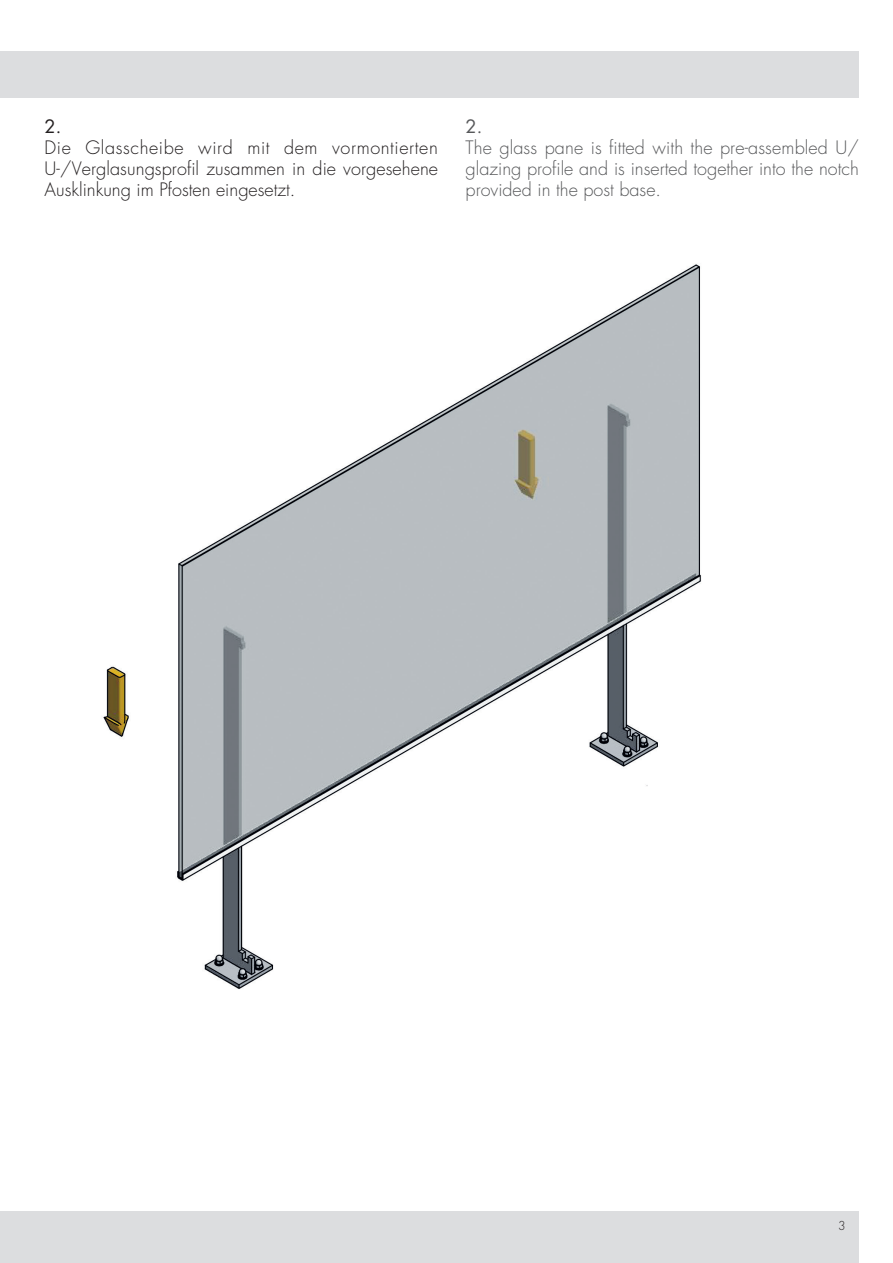
<style>
.page{position:relative;width:893px;height:1263px;background:#fff}
.page>*{position:absolute;margin:0;border:0;box-sizing:border-box;transform-origin:0 0}
.t1{font:300 18px/21px "Futura";color:#231f20;text-align:justify}
.t2{font:300 18px/21px "Futura";color:#57585a;text-align:justify}
.t3{font:18px "Futura";color:#231f20}
.t4{font:18px "Futura";color:#57585a}
.t5{font:300 12px "Futura";color:#231f20}
</style>
<div class="page">
<img style="left:103px;top:264px;width:599px;height:725px">
<div style="left:0;top:1212px;width:859px;height:51px;background:#dcdddf"></div>
<div style="left:0;top:51px;width:859px;height:47px;background:#dcdddf"></div>
<p class="t3" style="left:45px;top:114px;width:18px">2.</p>
<p class="t1" style="left:45px;top:137px;width:395px">Die Glasscheibe wird mit dem vormontierten U-/Verglasungsprofil zusammen in die vorgesehene Ausklinkung im Pfosten eingesetzt.</p>
<p class="t4" style="left:466px;top:114px;width:18px">2.</p>
<p class="t2" style="left:466px;top:137px;width:395px">The glass pane is fitted with the pre-assembled U/ glazing profile and is inserted together into the notch provided in the post base.</p>
<p class="t5" style="left:838px;top:1217px;width:9px">3</p>
</div>
